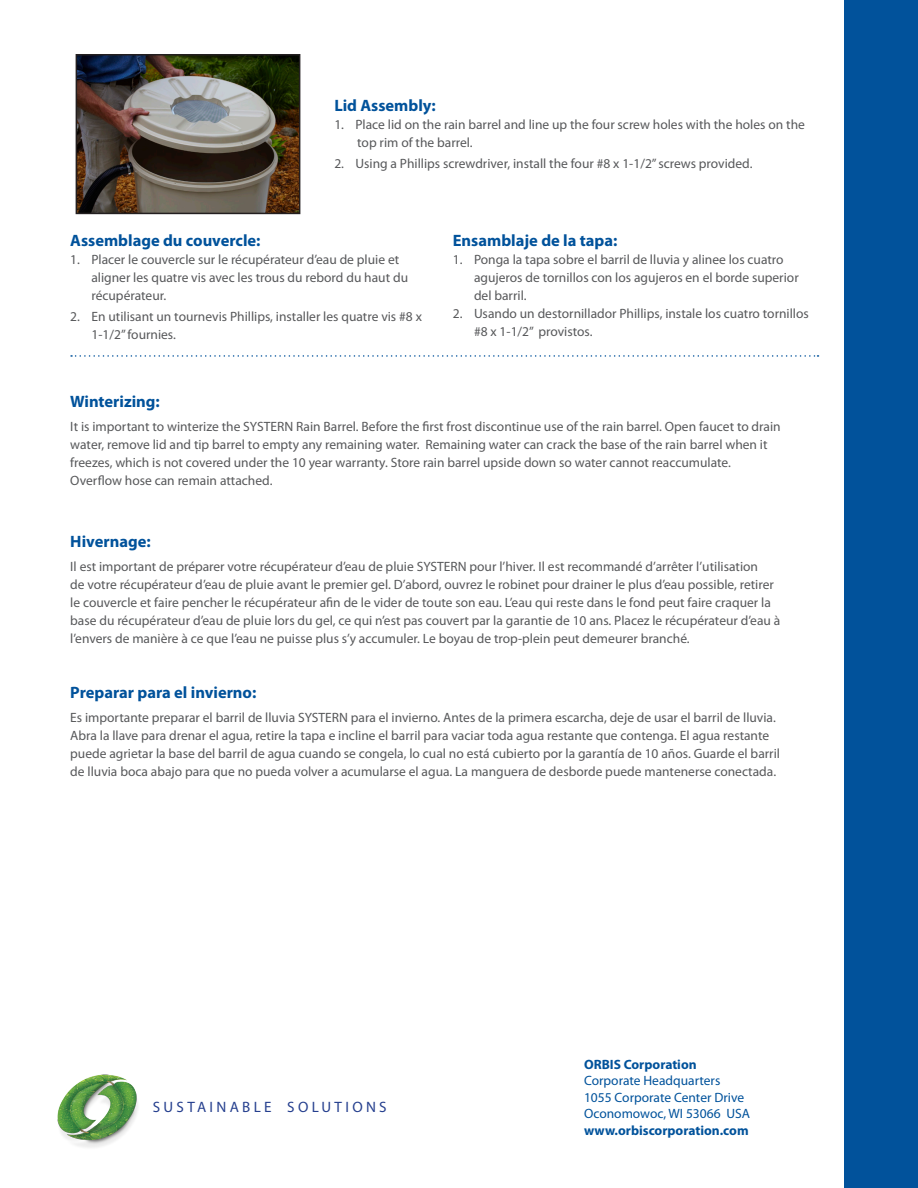
<style>
.page{position:relative;width:918px;height:1188px;background:#fff}
.page>*{position:absolute;margin:0;border:0;box-sizing:border-box;transform-origin:0 0}
.t1{font:700 16.5px "Myriad Pro";color:#01529b}
.t2{font:15px "Myriad Pro";letter-spacing:.22em;color:#253f8e}
.t3{font:13.5px/18px "Myriad Pro";color:#57585a}
.t4{font:700 13.5px/16.5px "Myriad Pro";color:#01529b}
.t5{font:13.5px "Myriad Pro";color:#01529b}
.s1{font-weight:400}
</style>
<div class="page">
<div style="left:845px;top:0;width:73px;height:1188px;background:#01529b"></div>
<img style="left:57px;top:1074px;width:81px;height:74px">
<img style="left:79px;top:57px;width:218px;height:154px">
<div style="left:76px;top:54px;width:224px;height:160px;border:2px solid #231f20"></div>
<svg style="left:71px;top:355px;width:748px;height:2px"></svg>
<p class="t1" style="left:334px;top:95px;width:103px">Lid Assembly:</p>
<p class="t3" style="left:334px;top:115px;width:472px">1. Place lid on the rain barrel and line up the four screw holes with the holes on the</p>
<p class="t3" style="left:357px;top:133px;width:117px">top rim of the barrel.</p>
<p class="t3" style="left:334px;top:154px;width:420px">2. Using a Phillips screwdriver, install the four #8 x 1-1/2” screws provided.</p>
<p class="t1" style="left:70px;top:229px;width:192px">Assemblage du couvercle:</p>
<p class="t3" style="left:91px;top:250px;width:318px;text-indent:-21px">1. Placer le couvercle sur le récupérateur d’eau de pluie et aligner les quatre vis avec les trous du rebord du haut du récupérateur.</p>
<p class="t3" style="left:91px;top:307px;width:332px;text-indent:-21px">2. En utilisant un tournevis Phillips, installer les quatre vis #8 x<br>1-1/2” fournies.</p>
<p class="t1" style="left:453px;top:229px;width:166px">Ensamblaje de la tapa:</p>
<p class="t3" style="left:474px;top:250px;width:326px;text-indent:-21px">1. Ponga la tapa sobre el barril de lluvia y alinee los cuatro agujeros de tornillos con los agujeros en el borde superior del barril.</p>
<p class="t3" style="left:474px;top:304px;width:336px;text-indent:-21px">2. Usando un destornillador Phillips, instale los cuatro tornillos #8 x 1-1/2” provistos.</p>
<p class="t1" style="left:70px;top:391px;width:91px">Winterizing:</p>
<p class="t3" style="left:70px;top:418px;width:712px">It is important to winterize the SYSTERN Rain Barrel. Before the first frost discontinue use of the rain barrel. Open faucet to drain water, remove lid and tip barrel to empty any remaining water. Remaining water can crack the base of the rain barrel when it freezes, which is not covered under the 10 year warranty. Store rain barrel upside down so water cannot reaccumulate.</p>
<p class="t3" style="left:70px;top:472px;width:204px">Overflow hose can remain attached.</p>
<p class="t1" style="left:70px;top:531px;width:82px">Hivernage:</p>
<p class="t3" style="left:70px;top:557px;width:712px">Il est important de préparer votre récupérateur d’eau de pluie SYSTERN pour l’hiver. Il est recommandé d’arrêter l’utilisation<br>de votre récupérateur d’eau de pluie avant le premier gel. D’abord, ouvrez le robinet pour drainer le plus d’eau possible, retirer le couvercle et faire pencher le récupérateur afin de le vider de toute son eau. L’eau qui reste dans le fond peut faire craquer la base du récupérateur d’eau de pluie lors du gel, ce qui n’est pas couvert par la garantie de 10 ans. Placez le récupérateur d’eau à l’envers de manière à ce que l’eau ne puisse plus s’y accumuler. Le boyau de trop-plein peut demeurer branché.</p>
<p class="t1" style="left:70px;top:681px;width:188px">Preparar para el invierno:</p>
<p class="t3" style="left:70px;top:708px;width:711px">Es importante preparar el barril de lluvia SYSTERN para el invierno. Antes de la primera escarcha, deje de usar el barril de lluvia.<br>Abra la llave para drenar el agua, retire la tapa e incline el barril para vaciar toda agua restante que contenga. El agua restante puede agrietar la base del barril de agua cuando se congela, lo cual no está cubierto por la garantía de 10 años. Guarde el barril de lluvia boca abajo para que no pueda volver a acumularse el agua. La manguera de desborde puede mantenerse conectada.</p>
<p class="t2" style="left:153px;top:1097px;width:235px">SUSTAINABLE SOLUTIONS</p>
<p class="t4" style="left:584px;top:1055px;width:114px">ORBIS Corporation</p>
<p class="t5" style="left:584px;top:1072px;width:138px">Corporate Headquarters</p>
<p class="t5" style="left:584px;top:1089px;width:162px">1055 Corporate Center Drive</p>
<p class="t4" style="left:584px;top:1105px;width:168px"><span class="s1">Oconomowoc, WI 53066 USA </span>www.orbiscorporation.com</p>
</div>
